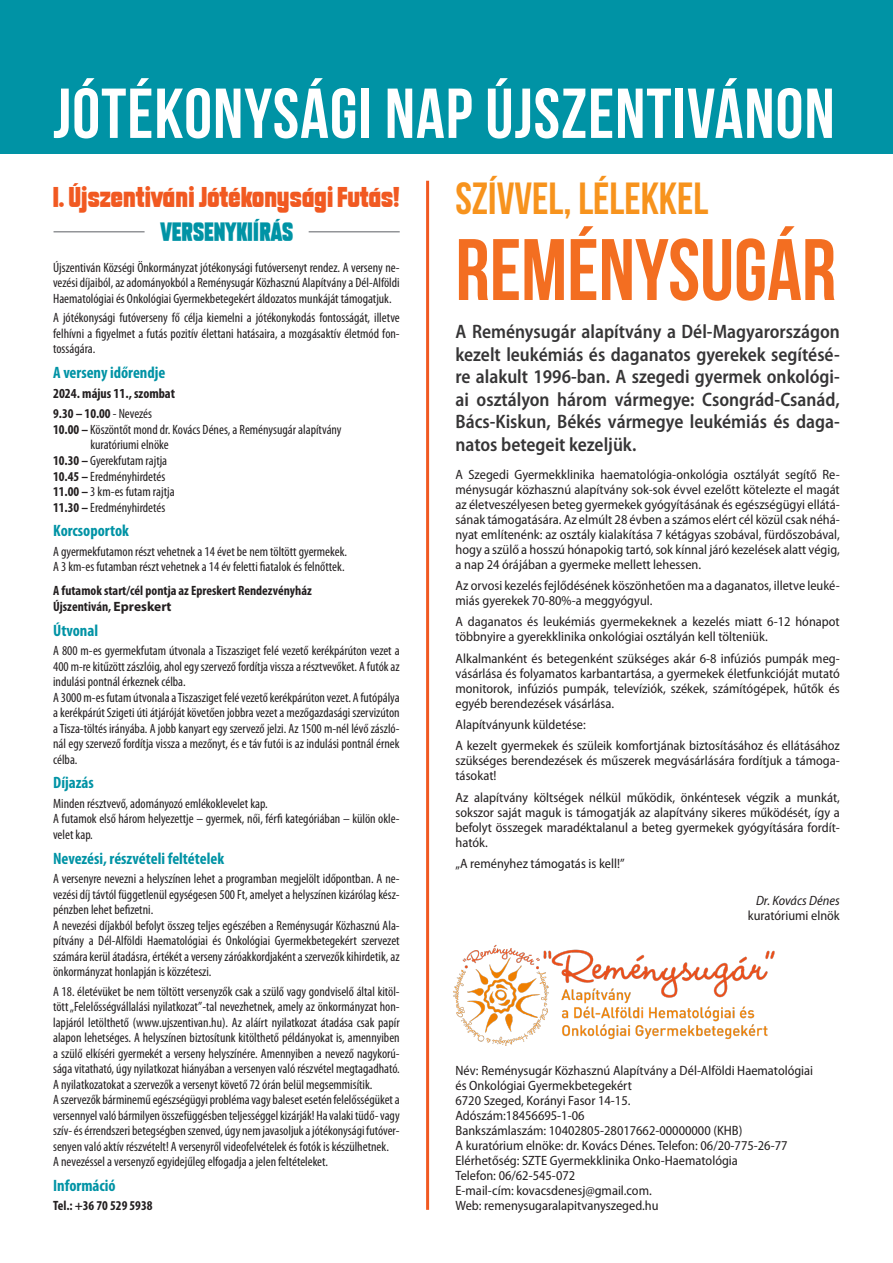
<style>
.page{position:relative;width:893px;height:1263px;background:#fff}
.page>*{position:absolute;margin:0;border:0;box-sizing:border-box;transform-origin:0 0}
.t1{font:700 87px "Bebas Neue";color:#f36e21}
.t2{font:700 70.5px "Bebas Neue";letter-spacing:.015em;color:#fff}
.t3{font:700 45px "Bebas Neue";color:#f7931d}
.t4{font:600 semi-condensed 19.5px/22.5px "Myriad Pro";color:#363536;text-align:justify}
.t5{font:19.5px "Future Friends";letter-spacing:.025em;color:#f15921}
.t6{font:18px "Future Friends";color:#0093a5}
.t7{font:700 condensed 16.5px "Myriad Pro";color:#0093a5}
.t8{font:700 condensed 13.8px "Myriad Pro";color:#231f20}
.t9{font:condensed 13.5px/15.5px "Myriad Pro";color:#231f20}
.t10{font:semi-condensed 13.5px/15px "Myriad Pro";color:#231f20;text-align:justify}
.t11{font:700 condensed 13.5px/15.5px "Myriad Pro";color:#231f20}
.t12{font:italic semi-condensed 13.5px "Myriad Pro";color:#231f20}
.s1{font-weight:400}
.s2{font-weight:700}
.s3{font-stretch:normal}
</style>
<div class="page">
<div style="left:0;top:0;width:893px;height:153px;background:#0093a5"></div>
<hr style="left:54px;top:231px;width:91px;height:1px;background:#939598">
<hr style="left:309px;top:231px;width:91px;height:1px;background:#939598">
<hr style="left:426px;top:181px;width:3px;height:1029px;background:#f15921">
<img style="left:429px;top:943px;width:346px;height:105px">
<p class="t2" style="left:53px;top:75px;width:783px">JÓTÉKONYSÁGI NAP ÚJSZENTIVÁNON</p>
<p class="t5" style="left:53px;top:188px;width:348px">I. Újszentiváni Jótékonysági Futás!</p>
<p class="t6" style="left:160px;top:223px;width:135px">VERSENYKIÍRÁS</p>
<p class="t9" style="left:53px;top:259px;width:348px;text-align:justify">Újszentiván Községi Önkormányzat jótékonysági futóversenyt rendez. A verseny ne&shy;vezési díjaiból, az adományokból a Reménysugár Közhasznú Alapítvány a Dél-Alföldi Haematológiai és Onkológiai Gyermekbetegekért áldozatos munkáját támogatjuk.</p>
<p class="t9" style="left:53px;top:310px;width:348px;text-align:justify">A jótékonysági futóverseny fő célja kiemelni a jótékonykodás fontosságát, illetve felhívni a figyelmet a futás pozitív élettani hatásaira, a mozgásaktív életmód fon&shy;tosságára.</p>
<p class="t7" style="left:53px;top:362px;width:114px">A verseny időrendje</p>
<p class="t8" style="left:53px;top:385px;width:123px">2024. május 11., szombat</p>
<p class="t11" style="left:53px;top:406px;width:100px">9.30 – 10.00 <span class="s1">- Nevezés</span></p>
<p class="t9" style="left:53px;top:421px;width:290px"><span class="s2">10.00 –</span> Köszöntőt mond dr. Kovács Dénes, a Reménysugár alapítvány</p>
<p class="t9" style="left:90px;top:437px;width:80px">kuratóriumi elnöke</p>
<p class="t9" style="left:53px;top:453px;width:116px"><span class="s2">10.30 –</span> Gyerekfutam rajtja</p>
<p class="t9" style="left:53px;top:468px;width:114px"><span class="s2">10.45 –</span> Eredményhirdetés</p>
<p class="t9" style="left:53px;top:484px;width:123px"><span class="s2">11.00 –</span> 3 km-es futam rajtja</p>
<p class="t9" style="left:53px;top:499px;width:114px"><span class="s2">11.30 –</span> Eredményhirdetés</p>
<p class="t7" style="left:53px;top:520px;width:77px">Korcsoportok</p>
<p class="t9" style="left:53px;top:543px;width:295px">A gyermekfutamon részt vehetnek a 14 évet be nem töltött gyermekek.<br>A 3 km-es futamban részt vehetnek a 14 év feletti fiatalok és felnőttek.</p>
<p class="t11" style="left:53px;top:583px;width:260px">A futamok start/cél pontja az Epreskert Rendezvényház<br>Újszentiván, <span class="s3">Epreskert</span></p>
<p class="t7" style="left:53px;top:620px;width:47px">Útvonal</p>
<p class="t9" style="left:53px;top:643px;width:348px">A 800 m-es gyermekfutam útvonala a Tiszasziget felé vezető kerékpárúton vezet a 400 m-re kitűzött zászlóig, ahol egy szervező fordítja vissza a résztvevőket. A futók az indulási pontnál érkeznek célba.<br>A 3000 m-es futam útvonala a Tiszasziget felé vezető kerékpárúton vezet. A futópálya a kerékpárút Szigeti úti átjáróját követően jobbra vezet a mezőgazdasági szervizúton a Tisza-töltés irányába. A jobb kanyart egy szervező jelzi. Az 1500 m-nél lévő zászló&shy;nál egy szervező fordítja vissza a mezőnyt, és e táv futói is az indulási pontnál érnek célba.</p>
<p class="t7" style="left:53px;top:772px;width:42px">Díjazás</p>
<p class="t9" style="left:53px;top:796px;width:348px">Minden résztvevő, adományozó emlékoklevelet kap.<br>A futamok első három helyezettje – gyermek, női, férfi kategóriában – külön okle&shy;velet kap.</p>
<p class="t7" style="left:53px;top:848px;width:173px">Nevezési, részvételi feltételek</p>
<p class="t9" style="left:53px;top:871px;width:348px">A versenyre nevezni a helyszínen lehet a programban megjelölt időpontban. A ne&shy;vezési díj távtól függetlenül egységesen 500 Ft, amelyet a helyszínen kizárólag kész&shy;pénzben lehet befizetni.<br>A nevezési díjakból befolyt összeg teljes egészében a Reménysugár Közhasznú Ala&shy;pítvány a Dél-Alföldi Haematológiai és Onkológiai Gyermekbetegekért szervezet számára kerül átadásra, értékét a verseny záróakkordjaként a szervezők kihirdetik, az önkormányzat honlapján is közzéteszi.</p>
<p class="t9" style="left:53px;top:983px;width:348px">A 18. életévüket be nem töltött versenyzők csak a szülő vagy gondviselő által kitöl&shy;tött „Felelősségvállalási nyilatkozat”-tal nevezhetnek, amely az önkormányzat hon&shy;lapjáról letölthető (www.ujszentivan.hu). Az aláírt nyilatkozat átadása csak papír alapon lehetséges. A helyszínen biztosítunk kitölthető példányokat is, amennyiben a szülő elkíséri gyermekét a verseny helyszínére. Amennyiben a nevező nagykorú&shy;sága vitatható, úgy nyilatkozat hiányában a versenyen való részvétel megtagadható.<br>A nyilatkozatokat a szervezők a versenyt követő 72 órán belül megsemmisítik.<br>A szervezők bárminemű egészségügyi probléma vagy baleset esetén felelősségüket a versennyel való bármilyen összefüggésben teljességgel kizárják! Ha valaki tüdő- vagy szív- és érrendszeri betegségben szenved, úgy nem javasoljuk a jótékonysági futóver&shy;senyen való aktív részvételt! A versenyről videofelvételek és fotók is készülhetnek.<br>A nevezéssel a versenyző egyidejűleg elfogadja a jelen feltételeket.</p>
<p class="t7" style="left:53px;top:1175px;width:64px">Információ</p>
<p class="t11" style="left:53px;top:1198px;width:101px">Tel.: +36 70 529 5938</p>
<p class="t3" style="left:455px;top:174px;width:254px">SZÍVVEL, LÉLEKKEL</p>
<p class="t1" style="left:455px;top:222px;width:382px">REMÉNYSUGÁR</p>
<p class="t4" style="left:455px;top:320px;width:386px">A Reménysugár alapítvány a Dél-Magyarországon kezelt leukémiás és daganatos gyerekek segítésé&shy;re alakult 1996-ban. A szegedi gyermek onkológi&shy;ai osztályon három vármegye: Csongrád-Csanád, Bács-Kiskun, Békés vármegye leukémiás és daga&shy;natos betegeit kezeljük.</p>
<p class="t10" style="left:455px;top:466px;width:386px">A Szegedi Gyermekklinika haematológia-onkológia osztályát segítő Re&shy;ménysugár közhasznú alapítvány sok-sok évvel ezelőtt kötelezte el magát az életveszélyesen beteg gyermekek gyógyításának és egészségügyi ellátá&shy;sának támogatására. Az elmúlt 28 évben a számos elért cél közül csak néhá&shy;nyat említenénk: az osztály kialakítása 7 kétágyas szobával, fürdőszobával, hogy a szülő a hosszú hónapokig tartó, sok kínnal járó kezelések alatt végig, a nap 24 órájában a gyermeke mellett lehessen.</p>
<p class="t10" style="left:455px;top:578px;width:386px">Az orvosi kezelés fejlődésének köszönhetően ma a daganatos, illetve leuké&shy;miás gyerekek 70-80%-a meggyógyul.</p>
<p class="t10" style="left:455px;top:614px;width:386px">A daganatos és leukémiás gyermekeknek a kezelés miatt 6-12 hónapot többnyire a gyerekklinika onkológiai osztályán kell tölteniük.</p>
<p class="t10" style="left:455px;top:650px;width:386px">Alkalmanként és betegenként szükséges akár 6-8 infúziós pumpák meg&shy;vásárlása és folyamatos karbantartása, a gyermekek életfunkcióját mutató monitorok, infúziós pumpák, televíziók, székek, számítógépek, hűtők és egyéb berendezések vásárlása.</p>
<p class="t10" style="left:455px;top:717px;width:132px">Alapítványunk küldetése:</p>
<p class="t10" style="left:455px;top:738px;width:386px">A kezelt gyermekek és szüleik komfortjának biztosításához és ellátásához szükséges berendezések és műszerek megvásárlására fordítjuk a támoga&shy;tásokat!</p>
<p class="t10" style="left:455px;top:790px;width:386px">Az alapítvány költségek nélkül működik, önkéntesek végzik a munkát, sokszor saját maguk is támogatják az alapítvány sikeres működését, így a befolyt összegek maradéktalanul a beteg gyermekek gyógyítására fordít&shy;hatók.</p>
<p class="t10" style="left:455px;top:856px;width:171px">„A reményhez támogatás is kell!”</p>
<p class="t12" style="left:756px;top:892px;width:85px">Dr. Kovács Dénes</p>
<p class="t10" style="left:748px;top:907px;width:94px">kuratóriumi elnök</p>
<p class="t10" style="left:455px;top:1062px;width:359px">Név: Reménysugár Közhasznú Alapítvány a Dél-Alföldi Haematológiai és Onkológiai Gyermekbetegekért</p>
<p class="t10" style="left:455px;top:1092px;width:177px">6720 Szeged, Korányi Fasor 14-15.</p>
<p class="t10" style="left:455px;top:1107px;width:131px">Adószám:18456695-1-06</p>
<p class="t10" style="left:455px;top:1122px;width:288px">Bankszámlaszám: 10402805-28017662-00000000 (KHB)</p>
<p class="t10" style="left:455px;top:1137px;width:334px">A kuratórium elnöke: dr. Kovács Dénes. Telefon: 06/20-775-26-77</p>
<p class="t10" style="left:455px;top:1152px;width:284px">Elérhetőség: SZTE Gyermekklinika Onko-Haematológia</p>
<p class="t10" style="left:455px;top:1167px;width:121px">Telefon: 06/62-545-072</p>
<p class="t10" style="left:455px;top:1182px;width:198px">E-mail-cím: kovacsdenesj@gmail.com.</p>
<p class="t10" style="left:455px;top:1197px;width:205px">Web: remenysugaralapitvanyszeged.hu</p>
</div>
